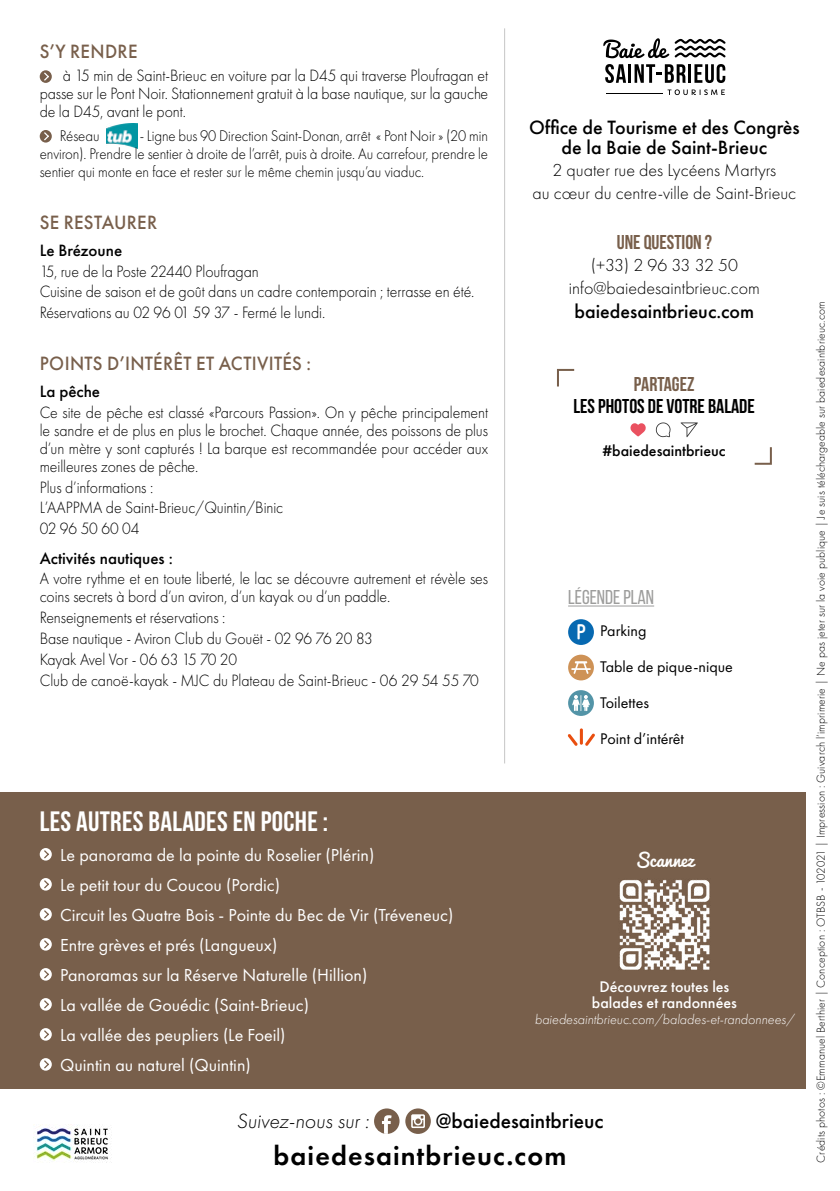
<style>
.page{position:relative;width:840px;height:1191px;background:#fff}
.page>*{position:absolute;margin:0;border:0;box-sizing:border-box;transform-origin:0 0}
.t1{font:700 28px "Bebas Neue";letter-spacing:.01em;color:#fff}
.t2{font:600 27.8px "Futura PT";letter-spacing:.04em;color:#000}
.t3{font:700 22.8px "Miso";color:#fff}
.t4{font:500 21.4px "Futura PT";color:#000}
.t5{font:italic 300 21.4px "Futura PT";color:#000}
.t6{font:500 20px/20.4px "Futura PT";color:#000;text-align:center}
.t7{font:500 20px "Futura PT";letter-spacing:.015em;color:#785f4b;scale:.95 1}
.t8{font:700 20px "Bebas Neue";color:#000}
.t9{font:700 20px "Bebas Neue";color:#785f4b}
.t10{font:20px "Bebas Neue";color:#9d9d9c}
.t11{font:18px/30px "Futura PT";color:#fff}
.t12{font:300 18px/22.4px "Futura PT";color:#000;text-align:center}
.t13{font:18px "Pacifico";color:#fff}
.t14{font:300 17px/20.8px "Futura PT";letter-spacing:-.005em;color:#000;scale:.93 1}
.t15{font:500 17px "Futura PT";color:#000}
.t16{font:300 16px/18px "Futura PT";letter-spacing:-.005em;color:#000;text-align:justify;scale:.93 1}
.t17{font:16px "Futura PT";color:#000}
.t18{font:500 16px/16px "Futura PT";color:#fff;text-align:center}
.t19{font:500 16px "Futura PT";color:#000}
.t20{font:italic 300 14px "Futura PT";color:#fff}
.t21{font:300 12px "Futura PT";letter-spacing:.01em;color:#000}
</style>
<div class="page">
<div style="left:0;top:792px;width:804px;height:297px;background:#785f4b"></div>
<div style="left:40px;top:848px;width:12px;height:12px;background:#fff;border-radius:50%"></div>
<svg style="left:44px;top:850px;width:5px;height:8px"></svg>
<div style="left:40px;top:878px;width:12px;height:12px;background:#fff;border-radius:50%"></div>
<svg style="left:44px;top:880px;width:5px;height:8px"></svg>
<div style="left:40px;top:908px;width:12px;height:12px;background:#fff;border-radius:50%"></div>
<svg style="left:44px;top:910px;width:5px;height:8px"></svg>
<div style="left:40px;top:938px;width:12px;height:12px;background:#fff;border-radius:50%"></div>
<svg style="left:44px;top:940px;width:5px;height:8px"></svg>
<div style="left:40px;top:968px;width:12px;height:12px;background:#fff;border-radius:50%"></div>
<svg style="left:44px;top:970px;width:5px;height:8px"></svg>
<div style="left:40px;top:998px;width:12px;height:12px;background:#fff;border-radius:50%"></div>
<svg style="left:44px;top:1000px;width:5px;height:8px"></svg>
<div style="left:40px;top:1028px;width:12px;height:12px;background:#fff;border-radius:50%"></div>
<svg style="left:44px;top:1030px;width:5px;height:8px"></svg>
<div style="left:40px;top:1058px;width:12px;height:12px;background:#fff;border-radius:50%"></div>
<svg style="left:44px;top:1060px;width:5px;height:8px"></svg>
<img style="left:33px;top:1124px;width:79px;height:38px">
<svg style="left:374px;top:1108px;width:25px;height:25px"></svg>
<div style="left:405px;top:1108px;width:25px;height:26px;background:#785f4b;border-radius:50%"></div>
<svg style="left:411px;top:1114px;width:13px;height:14px"></svg>
<hr style="left:567px;top:605px;width:86px;height:1px;background:#9d9d9c">
<div style="left:40px;top:70px;width:12px;height:13px;background:#785f4b;border-radius:50%"></div>
<svg style="left:44px;top:72px;width:5px;height:9px"></svg>
<svg style="left:40px;top:130px;width:12px;height:13px"></svg>
<svg style="left:44px;top:132px;width:5px;height:8px"></svg>
<img style="left:107px;top:124px;width:30px;height:24px">
<hr style="left:504px;top:28px;width:1px;height:735px;background:#c6c6c6">
<svg style="left:667px;top:89px;width:57px;height:6px"></svg>
<svg style="left:605px;top:64px;width:20px;height:19px"></svg>
<hr style="left:628px;top:64px;width:3px;height:19px;background:#000">
<svg style="left:634px;top:64px;width:51px;height:19px"></svg>
<hr style="left:688px;top:64px;width:3px;height:19px;background:#000">
<svg style="left:694px;top:64px;width:31px;height:19px"></svg>
<svg style="left:603px;top:38px;width:122px;height:20px"></svg>
<hr style="left:605px;top:93px;width:57px;height:1px;background:#000">
<svg style="left:630px;top:423px;width:16px;height:13px"></svg>
<svg style="left:655px;top:422px;width:15px;height:15px"></svg>
<svg style="left:680px;top:422px;width:17px;height:15px"></svg>
<svg style="left:557px;top:368px;width:18px;height:19px"></svg>
<svg style="left:754px;top:447px;width:18px;height:18px"></svg>
<svg style="left:567px;top:654px;width:26px;height:26px"></svg>
<svg style="left:571px;top:661px;width:19px;height:13px"></svg>
<div style="left:567px;top:619px;width:26px;height:26px;background:#0769b1;border-radius:50%"></div>
<svg style="left:567px;top:690px;width:26px;height:26px"></svg>
<svg style="left:572px;top:695px;width:17px;height:16px"></svg>
<img style="left:619px;top:879px;width:91px;height:91px">
<svg style="left:567px;top:728px;width:27px;height:18px"></svg>
<p class="t7" style="left:40px;top:39px;width:104px">S’Y RENDRE</p>
<p class="t14" style="left:40px;top:67px;width:483px;line-height:18px;text-align:justify;text-indent:23px">à 15 min de Saint-Brieuc en voiture par la D45 qui traverse Ploufragan et passe sur le Pont Noir. Stationnement gratuit à la base nautique, sur la gauche de la D45, avant le pont.</p>
<p class="t16" style="left:60px;top:127px;width:44px">Réseau</p>
<p class="t16" style="left:40px;top:127px;width:483px;text-indent:100px">- Ligne bus 90 Direction Saint-Donan, arrêt « Pont Noir » (20 min environ). Prendre le sentier à droite de l’arrêt, puis à droite. Au carrefour, prendre le sentier qui monte en face et rester sur le même chemin jusqu’au viaduc.</p>
<p class="t7" style="left:40px;top:210px;width:125px">SE RESTAURER</p>
<p class="t15" style="left:40px;top:240px;width:84px">Le Brézoune</p>
<p class="t14" style="left:40px;top:261px;width:468px">15, rue de la Poste 22440 Ploufragan<br>Cuisine de saison et de goût dans un cadre contemporain ; terrasse en été.<br>Réservations au 02 96 01 59 37 - Fermé le lundi.</p>
<p class="t7" style="left:40px;top:351px;width:287px">POINTS D’INTÉRÊT ET ACTIVITÉS :</p>
<p class="t15" style="left:40px;top:381px;width:62px">La pêche</p>
<p class="t14" style="left:40px;top:403px;width:483px;line-height:18px;text-align:justify">Ce site de pêche est classé «Parcours Passion». On y pêche principalement le sandre et de plus en plus le brochet. Chaque année, des poissons de plus d’un mètre y sont capturés ! La barque est recommandée pour accéder aux meilleures zones de pêche.</p>
<p class="t14" style="left:40px;top:476px;width:263px">Plus d’informations :<br>L’AAPPMA de Saint-Brieuc/Quintin/Binic<br>02 96 50 60 04</p>
<p class="t15" style="left:40px;top:547px;width:134px">Activités nautiques :</p>
<p class="t14" style="left:40px;top:570px;width:483px;line-height:18px">A votre rythme et en toute liberté, le lac se découvre autrement et révèle ses coins secrets à bord d’un aviron, d’un kayak ou d’un paddle.</p>
<p class="t14" style="left:40px;top:607px;width:473px">Renseignements et réservations :<br>Base nautique - Aviron Club du Gouët - 02 96 76 20 83<br>Kayak Avel Vor - 06 63 15 70 20<br>Club de canoë-kayak - MJC du Plateau de Saint-Brieuc - 06 29 54 55 70</p>
<h1 class="t1" style="left:40px;top:805px;width:290px">LES AUTRES BALADES EN POCHE :</h1>
<p class="t11" style="left:60px;top:839px;width:394px">Le panorama de la pointe du Roselier (Plérin)<br>Le petit tour du Coucou (Pordic)<br>Circuit les Quatre Bois - Pointe du Bec de Vir (Tréveneuc)<br>Entre grèves et prés (Langueux)<br>Panoramas sur la Réserve Naturelle (Hillion)<br>La vallée de Gouédic (Saint-Brieuc)<br>La vallée des peupliers (Le Foeil)<br>Quintin au naturel (Quintin)</p>
<p class="t6" style="left:529px;top:117px;width:272px">Office de Tourisme et des Congrès de la Baie de Saint-Brieuc</p>
<p class="t12" style="left:532px;top:159px;width:265px">2 quater rue des Lycéens Martyrs<br>au cœur du centre-ville de Saint-Brieuc</p>
<p class="t9" style="left:616px;top:231px;width:97px">UNE QUESTION ?</p>
<p class="t12" style="left:568px;top:254px;width:192px">(+33) 2 96 33 32 50 info@baiedesaintbrieuc.com</p>
<p class="t6" style="left:574px;top:301px;width:181px">baiedesaintbrieuc.com</p>
<p class="t9" style="left:633px;top:373px;width:62px">PARTAGEZ</p>
<p class="t8" style="left:573px;top:395px;width:183px">LES PHOTOS DE VOTRE BALADE</p>
<p class="t19" style="left:602px;top:441px;width:124px">#baiedesaintbrieuc</p>
<p class="t10" style="left:567px;top:586px;width:87px">LÉGENDE PLAN</p>
<h3 class="t3" style="left:576px;top:619px;width:11px">P</h3>
<p class="t17" style="left:600px;top:621px;width:48px">Parking</p>
<p class="t17" style="left:600px;top:657px;width:134px">Table de pique-nique</p>
<p class="t17" style="left:600px;top:693px;width:50px">Toilettes</p>
<p class="t17" style="left:600px;top:729px;width:85px">Point d’intérêt</p>
<p class="t13" style="left:634px;top:850px;width:60px">Scannez</p>
<p class="t18" style="left:591px;top:978px;width:146px">Découvrez toutes les balades et randonnées</p>
<p class="t20" style="left:534px;top:1011px;width:261px">baiedesaintbrieuc.com/balades-et-randonnees/</p>
<p class="t5" style="left:236px;top:1109px;width:134px">Suivez-nous sur :</p>
<p class="t4" style="left:435px;top:1108px;width:169px">@baiedesaintbrieuc</p>
<h2 class="t2" style="left:273px;top:1138px;width:294px">baiedesaintbrieuc.com</h2>
<p class="t21" style="left:813px;top:1162px;width:862px;rotate:-90deg">Crédits photos : ©Emmanuel Berthier | Conception : OTBSB - 102021 | Impression : Guivarch l’imprimerie | Ne pas jeter sur la voie publique | Je suis téléchargeable sur baiedesaintbrieuc.com</p>
</div>
